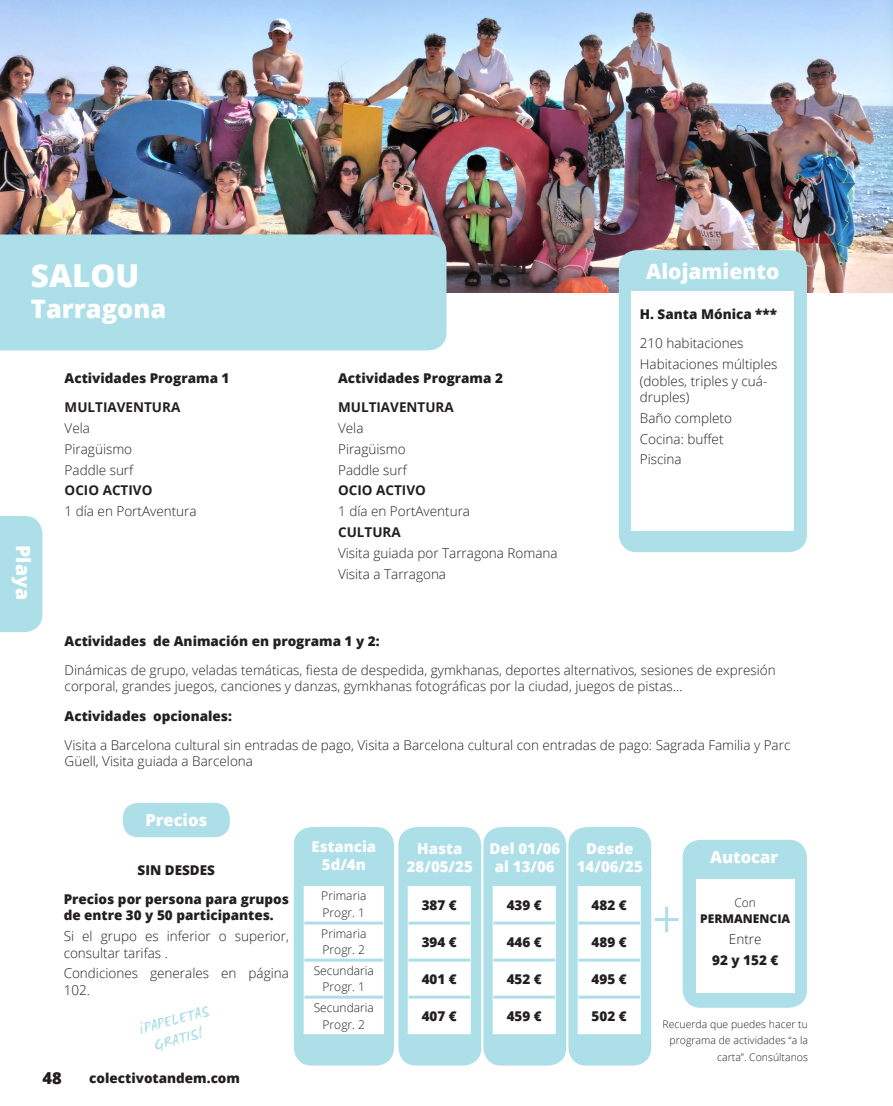
<style>
.page{position:relative;width:893px;height:1106px;background:#fff}
.page>*{position:absolute;margin:0;border:0;box-sizing:border-box;transform-origin:0 0}
.t1{font:800 31.5px "Open Sans";color:#fff}
.t2{font:800 25.5px "Open Sans";color:#fff}
.t3{font:800 21px "Open Sans";color:#fff}
.t4{font:800 19.5px "Open Sans";color:#fff}
.t5{font:16.5px/19.8px "WC Mano Negra Bta";color:#addfe9;text-align:center}
.t6{font:800 16.5px "Open Sans";color:#fff}
.t7{font:800 16.5px "Open Sans";color:#231f20}
.t8{font:800 15px/18px "Open Sans";color:#fff;text-align:center}
.t9{font:300 13.5px/20.7px "Open Sans";color:#231f20}
.t10{font:800 13.5px/29.2px "Open Sans";color:#231f20;text-align:center}
.t11{font:700 13.5px "Open Sans";color:#231f20}
.t12{font:300 12px/16.5px "Open Sans";color:#231f20}
.t13{font:800 12px "Open Sans";color:#231f20}
.t14{font:300 10.5px/16.5px "Open Sans";color:#231f20;text-align:right}
</style>
<div class="page">
<img style="left:0;top:0;width:893px;height:292px">
<div style="left:0;top:234px;width:446px;height:116px;background:#addfe9"></div>
<div style="left:0;top:516px;width:43px;height:116px;background:#addfe9"></div>
<div style="left:13px;top:536px;width:18px;height:72px;background:#addfe9"></div>
<div style="left:619px;top:250px;width:188px;height:302px;background:#addfe9;border-radius:18px"></div>
<div style="left:632px;top:291px;width:162px;height:240px;background:#fff"></div>
<div style="left:123px;top:803px;width:107px;height:34px;background:#addfe9;border-radius:15px"></div>
<div style="left:683px;top:839px;width:124px;height:168px;background:#addfe9;border-radius:18px"></div>
<div style="left:697px;top:879px;width:98px;height:113px;background:#fff"></div>
<hr style="left:665px;top:906px;width:3px;height:26px;background:#addfe9">
<hr style="left:655px;top:918px;width:24px;height:3px;background:#addfe9">
<div style="left:398px;top:827px;width:83px;height:238px;background:#addfe9;border-radius:18px"></div>
<div style="left:408px;top:886px;width:63px;height:148px;background:#fff"></div>
<hr style="left:408px;top:921px;width:62px;height:3px;background:#addfe9">
<hr style="left:408px;top:958px;width:62px;height:3px;background:#addfe9">
<hr style="left:408px;top:995px;width:62px;height:3px;background:#addfe9">
<div style="left:294px;top:827px;width:100px;height:238px;background:#addfe9;border-radius:18px"></div>
<div style="left:304px;top:886px;width:80px;height:148px;background:#fff"></div>
<hr style="left:304px;top:921px;width:79px;height:3px;background:#addfe9">
<hr style="left:304px;top:958px;width:79px;height:3px;background:#addfe9">
<hr style="left:304px;top:995px;width:79px;height:3px;background:#addfe9">
<div style="left:483px;top:827px;width:83px;height:238px;background:#addfe9;border-radius:18px"></div>
<div style="left:493px;top:886px;width:63px;height:148px;background:#fff"></div>
<hr style="left:493px;top:921px;width:62px;height:3px;background:#addfe9">
<hr style="left:493px;top:958px;width:62px;height:3px;background:#addfe9">
<hr style="left:493px;top:995px;width:62px;height:3px;background:#addfe9">
<div style="left:568px;top:827px;width:83px;height:238px;background:#addfe9;border-radius:18px"></div>
<div style="left:578px;top:886px;width:63px;height:148px;background:#fff"></div>
<hr style="left:578px;top:921px;width:62px;height:3px;background:#addfe9">
<hr style="left:578px;top:958px;width:62px;height:3px;background:#addfe9">
<hr style="left:578px;top:995px;width:62px;height:3px;background:#addfe9">
<h1 class="t1" style="left:31px;top:252px;width:110px">SALOU</h1>
<h2 class="t2" style="left:31px;top:289px;width:137px">Tarragona</h2>
<h3 class="t4" style="left:38px;top:545px;width:56px;rotate:90deg">Playa</h3>
<p class="t10" style="left:65px;top:363px;width:166px">Actividades Programa 1</p>
<p class="t11" style="left:65px;top:398px;width:117px">MULTIAVENTURA</p>
<p class="t9" style="left:65px;top:417px;width:70px">Vela<br>Piragüismo<br>Paddle surf</p>
<p class="t11" style="left:65px;top:481px;width:89px">OCIO ACTIVO</p>
<p class="t9" style="left:65px;top:500px;width:134px">1 día en PortAventura</p>
<p class="t10" style="left:338px;top:363px;width:166px">Actividades Programa 2</p>
<p class="t11" style="left:338px;top:398px;width:117px">MULTIAVENTURA</p>
<p class="t9" style="left:338px;top:417px;width:70px">Vela<br>Piragüismo<br>Paddle surf</p>
<p class="t11" style="left:338px;top:481px;width:89px">OCIO ACTIVO</p>
<p class="t9" style="left:338px;top:500px;width:134px">1 día en PortAventura</p>
<p class="t11" style="left:338px;top:522px;width:64px">CULTURA</p>
<p class="t9" style="left:338px;top:542px;width:221px">Visita guiada por Tarragona Romana<br>Visita a Tarragona</p>
<h3 class="t3" style="left:646px;top:255px;width:135px">Alojamiento</h3>
<p class="t10" style="left:640px;top:299px;width:139px">H. Santa Mónica ***</p>
<p class="t9" style="left:640px;top:333px;width:139px">210 habitaciones<br>Habitaciones múltiples</p>
<p class="t9" style="left:640px;top:372px;width:129px;line-height:16.5px">(dobles, triples y cuá&shy;druples)</p>
<p class="t9" style="left:640px;top:407px;width:94px">Baño completo<br>Cocina: buffet<br>Piscina</p>
<p class="t10" style="left:65px;top:625px;width:316px">Actividades de Animación en programa 1 y 2:</p>
<p class="t9" style="left:65px;top:661px;width:713px;line-height:16.5px">Dinámicas de grupo, veladas temáticas, fiesta de despedida, gymkhanas, deportes alternativos, sesiones de expresión corporal, grandes juegos, canciones y danzas, gymkhanas fotográficas por la ciudad, juegos de pistas…</p>
<p class="t10" style="left:65px;top:700px;width:169px">Actividades opcionales:</p>
<p class="t9" style="left:65px;top:736px;width:727px;line-height:16.5px">Visita a Barcelona cultural sin entradas de pago, Visita a Barcelona cultural con entradas de pago: Sagrada Familia y Parc<br>Güell, Visita guiada a Barcelona</p>
<p class="t6" style="left:145px;top:807px;width:63px">Precios</p>
<p class="t10" style="left:64px;top:854px;width:227px">SIN DESDES<br>Precios por persona para grupos</p>
<p class="t10" style="left:64px;top:900px;width:212px">de entre 30 y 50 participantes.</p>
<p class="t9" style="left:64px;top:927px;width:227px;line-height:16.5px">Si el grupo es inferior o superior, consultar tarifas .</p>
<p class="t9" style="left:64px;top:964px;width:227px;line-height:16.5px">Condiciones generales en página<br>102.</p>
<p class="t5" style="left:137px;top:1020px;width:74px;rotate:-15deg">¡PAPELETAS<br>GRATIS!</p>
<p class="t7" style="left:43px;top:1065px;width:21px">48</p>
<p class="t10" style="left:89px;top:1062px;width:152px">colectivotandem.com</p>
<p class="t8" style="left:311px;top:837px;width:66px">Estancia<br>5d/4n</p>
<p class="t12" style="left:321px;top:887px;width:47px">Primaria<br>Progr. 1</p>
<p class="t12" style="left:321px;top:925px;width:47px">Primaria<br>Progr. 2</p>
<p class="t12" style="left:314px;top:962px;width:62px;text-align:center">Secundaria<br>Progr. 1</p>
<p class="t12" style="left:314px;top:999px;width:62px;text-align:center">Secundaria<br>Progr. 2</p>
<p class="t8" style="left:407px;top:838px;width:68px">Hasta<br>28/05/25</p>
<p class="t10" style="left:422px;top:889px;width:37px">387 €</p>
<p class="t10" style="left:422px;top:926px;width:37px">394 €</p>
<p class="t10" style="left:422px;top:963px;width:37px">401 €</p>
<p class="t10" style="left:422px;top:1000px;width:37px">407 €</p>
<p class="t8" style="left:489px;top:838px;width:72px">Del 01/06 al 13/06</p>
<p class="t10" style="left:507px;top:889px;width:37px">439 €</p>
<p class="t10" style="left:507px;top:926px;width:37px">446 €</p>
<p class="t10" style="left:507px;top:963px;width:37px">452 €</p>
<p class="t10" style="left:507px;top:1000px;width:37px">459 €</p>
<p class="t8" style="left:577px;top:838px;width:67px">Desde<br>14/06/25</p>
<p class="t10" style="left:592px;top:889px;width:37px">482 €</p>
<p class="t10" style="left:592px;top:926px;width:37px">489 €</p>
<p class="t10" style="left:592px;top:963px;width:37px">495 €</p>
<p class="t10" style="left:592px;top:1000px;width:37px">502 €</p>
<p class="t6" style="left:710px;top:844px;width:70px">Autocar</p>
<p class="t12" style="left:734px;top:893px;width:23px">Con</p>
<p class="t13" style="left:700px;top:909px;width:91px">PERMANENCIA</p>
<p class="t9" style="left:729px;top:928px;width:34px">Entre</p>
<p class="t10" style="left:712px;top:944px;width:68px">92 y 152 €</p>
<p class="t14" style="left:662px;top:1015px;width:147px">Recuerda que puedes hacer tu programa de actividades “a la carta”. Consúltanos</p>
</div>
